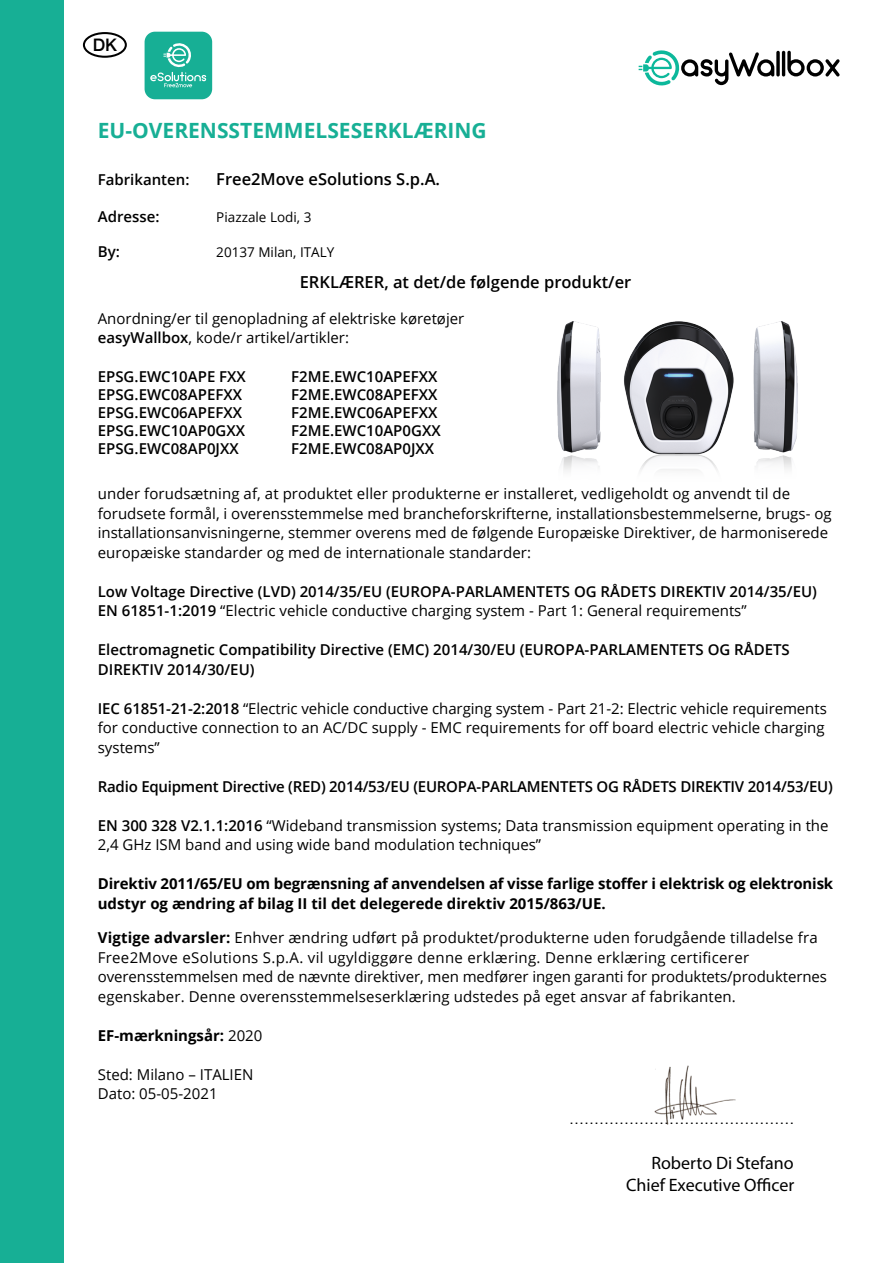
<style>
.page{position:relative;width:893px;height:1263px;background:#fff}
.page>*{position:absolute;margin:0;border:0;box-sizing:border-box;transform-origin:0 0}
.t1{font:700 21px "Open Sans";color:#17af95}
.t2{font:18px/21.6px "Myriad Pro";color:#000;text-align:right}
.t3{font:500 17.25px "Helvetica Neue";color:#000}
.t4{font:600 16.5px "Open Sans";color:#000}
.t5{font:15px/19.5px "Open Sans";color:#000}
.t6{font:600 15px/19.5px "Open Sans";color:#000}
.t7{font:700 15px/19.5px "Open Sans";letter-spacing:-.01em;color:#000}
.t8{font:15px "Arial";color:#010202}
.t9{font:13.5px "Open Sans";color:#000}
.s1{font-weight:600}
.s2{font-weight:400}
.s3{font-weight:700}
</style>
<div class="page">
<img style="left:654px;top:1065px;width:82px;height:60px">
<img style="left:557px;top:321px;width:241px;height:150px">
<div style="left:0;top:0;width:64px;height:1263px;background:#17af95"></div>
<div style="left:145px;top:32px;width:67px;height:67px;background:#17af95;border-radius:10px"></div>
<svg style="left:150px;top:43px;width:56px;height:44px"></svg>
<svg style="left:639px;top:50px;width:135px;height:35px"></svg>
<svg style="left:776px;top:51px;width:4px;height:26px"></svg>
<hr style="left:782px;top:51px;width:3px;height:26px;background:#000;border-radius:2px">
<svg style="left:787px;top:51px;width:53px;height:26px"></svg>
<div style="left:83px;top:32px;width:44px;height:26px;border:2px solid #000;border-radius:50%"></div>
<p class="t3" style="left:93px;top:31px;width:26px">DK</p>
<h1 class="t1" style="left:98px;top:115px;width:390px">EU-OVERENSSTEMMELSESERKLÆRING</h1>
<p class="t6" style="left:98px;top:169px;width:93px">Fabrikanten:</p>
<p class="t4" style="left:216px;top:167px;width:225px">Free2Move eSolutions S.p.A.</p>
<p class="t6" style="left:98px;top:207px;width:63px">Adresse:</p>
<p class="t9" style="left:216px;top:208px;width:97px">Piazzale Lodi, 3</p>
<p class="t6" style="left:98px;top:241px;width:24px">By:</p>
<p class="t9" style="left:216px;top:242px;width:120px">20137 Milan, ITALY</p>
<p class="t4" style="left:300px;top:270px;width:333px">ERKLÆRER, at det/de følgende produkt/er</p>
<p class="t5" style="left:98px;top:308px;width:368px">Anordning/er til genopladning af elektriske køretøjer <span class="s1">easyWallbox</span>, kode/r artikel/artikler:</p>
<p class="t6" style="left:98px;top:367px;width:150px">EPSG.EWC10APE FXX</p>
<p class="t6" style="left:291px;top:367px;width:148px">F2ME.EWC10APEFXX</p>
<p class="t6" style="left:98px;top:385px;width:146px">EPSG.EWC08APEFXX</p>
<p class="t6" style="left:291px;top:385px;width:148px">F2ME.EWC08APEFXX</p>
<p class="t6" style="left:98px;top:403px;width:146px">EPSG.EWC06APEFXX</p>
<p class="t6" style="left:291px;top:403px;width:148px">F2ME.EWC06APEFXX</p>
<p class="t6" style="left:98px;top:421px;width:149px">EPSG.EWC10AP0GXX</p>
<p class="t6" style="left:291px;top:421px;width:151px">F2ME.EWC10AP0GXX</p>
<p class="t6" style="left:98px;top:439px;width:142px">EPSG.EWC08AP0JXX</p>
<p class="t6" style="left:291px;top:439px;width:144px">F2ME.EWC08AP0JXX</p>
<p class="t5" style="left:98px;top:484px;width:735px">under forudsætning af, at produktet eller produkterne er installeret, vedligeholdt og anvendt til de forudsete formål, i overensstemmelse med brancheforskrifterne, installationsbestemmelserne, brugs- og installationsanvisningerne, stemmer overens med de følgende Europæiske Direktiver, de harmoniserede europæiske standarder og med de internationale standarder:</p>
<p class="t6" style="left:98px;top:581px;width:721px">Low Voltage Directive (LVD) 2014/35/EU (EUROPA-PARLAMENTETS OG RÅDETS DIREKTIV 2014/35/EU)<br>EN 61851-1:2019 <span class="s2">“Electric vehicle conductive charging system - Part 1: General requirements”</span></p>
<p class="t6" style="left:98px;top:640px;width:694px">Electromagnetic Compatibility Directive (EMC) 2014/30/EU (EUROPA-PARLAMENTETS OG RÅDETS<br>DIREKTIV 2014/30/EU)</p>
<p class="t5" style="left:98px;top:698px;width:730px"><span class="s1">IEC 61851-21-2:2018</span> “Electric vehicle conductive charging system - Part 21-2: Electric vehicle requirements for conductive connection to an AC/DC supply - EMC requirements for off board electric vehicle charging systems”</p>
<p class="t6" style="left:98px;top:776px;width:736px">Radio Equipment Directive (RED) 2014/53/EU (EUROPA-PARLAMENTETS OG RÅDETS DIREKTIV 2014/53/EU)</p>
<p class="t5" style="left:98px;top:815px;width:732px"><span class="s1">EN 300 328 V2.1.1:2016</span> “Wideband transmission systems; Data transmission equipment operating in the<br>2,4 GHz ISM band and using wide band modulation techniques”</p>
<p class="t7" style="left:98px;top:874px;width:737px">Direktiv 2011/65/EU om begrænsning af anvendelsen af visse farlige stoffer i elektrisk og elektronisk udstyr og ændring af bilag II til det delegerede direktiv 2015/863/UE.</p>
<p class="t5" style="left:98px;top:928px;width:731px"><span class="s3">Vigtige advarsler:</span> Enhver ændring udført på produktet/produkterne uden forudgående tilladelse fra Free2Move eSolutions S.p.A. vil ugyldiggøre denne erklæring. Denne erklæring certificerer overensstemmelsen med de nævnte direktiver, men medfører ingen garanti for produktets/produkternes egenskaber. Denne overensstemmelseserklæring udstedes på eget ansvar af fabrikanten.</p>
<p class="t7" style="left:98px;top:1025px;width:166px">EF-mærkningsår: <span class="s2">2020</span></p>
<p class="t5" style="left:98px;top:1064px;width:157px">Sted: Milano – ITALIEN<br>Dato: 05-05-2021</p>
<p class="t8" style="left:569px;top:1108px;width:227px">………………………………………</p>
<p class="t2" style="left:626px;top:1152px;width:170px">Roberto Di Stefano<br>Chief Executive Officer</p>
</div>
